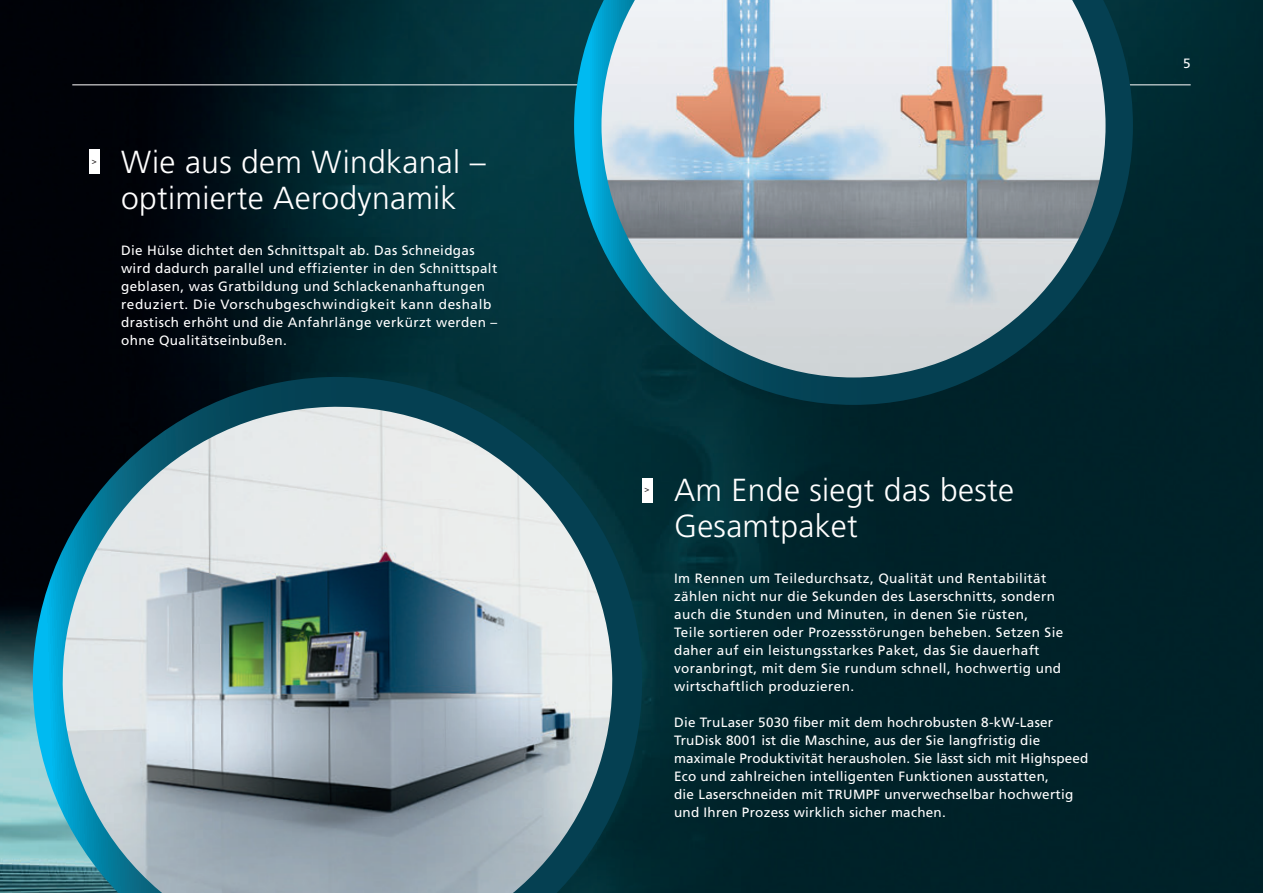
<style>
.page{position:relative;width:1263px;height:893px;background:#fff}
.page>*{position:absolute;margin:0;border:0;box-sizing:border-box;transform-origin:0 0}
.t1{font:300 31.8px/36px "Frutiger";letter-spacing:.01em;color:#fff}
.t2{font:13.5px/18px "Frutiger";letter-spacing:.03em;color:#fff}
.t3{font:8.25px "Frutiger";color:#231f20}
.s1{font-size:13.2px}
</style>
<div class="page">
<img style="left:0;top:0;width:1263px;height:893px">
<svg style="left:25px;top:369px;width:625px;height:524px;background:#79939b"></svg>
<div style="left:89px;top:150px;width:10px;height:24px;background:#fff"></div>
<div style="left:642px;top:478px;width:10px;height:24px;background:#fff"></div>
<hr style="left:72px;top:84px;width:1119px;height:1px;background:#fff">
<svg style="left:574px;top:0;width:559px;height:405px;background:#8ba1a9"></svg>
<p class="t3" style="left:92px;top:156px;width:6px">&gt;</p>
<h1 class="t1" style="left:121px;top:144px;width:366px">Wie aus dem Windkanal – optimierte Aerodynamik</h1>
<p class="t2" style="left:121px;top:241px;width:378px">Die Hülse dichtet den Schnittspalt ab. Das Schneidgas wird dadurch parallel und effizienter in den Schnittspalt geblasen, was Gratbildung und Schlackenanhaftungen reduziert. Die Vorschubgeschwindigkeit kann deshalb drastisch erhöht und die Anfahrlänge verkürzt werden – ohne Qualitätseinbußen.</p>
<p class="t2" style="left:1183px;top:54px;width:9px">5</p>
<p class="t3" style="left:645px;top:484px;width:6px">&gt;</p>
<h1 class="t1" style="left:674px;top:472px;width:342px">Am Ende siegt das beste<br>Gesamtpaket</h1>
<p class="t2" style="left:674px;top:569px;width:391px">Im Rennen um Teiledurchsatz, Qualität und Rentabilität zählen nicht nur die Sekunden des Laserschnitts, sondern auch die Stunden und Minuten, in denen Sie rüsten,<br>Teile sortieren oder Prozessstörungen beheben. Setzen Sie daher auf ein leistungsstarkes Paket, das Sie dauerhaft voranbringt, mit dem Sie rundum schnell, hochwertig und wirtschaftlich produzieren.</p>
<p class="t2" style="left:674px;top:713px;width:416px">Die TruLaser 5030 fiber mit dem hochrobusten 8-kW-Laser TruDisk 8001 ist die Maschine, aus der Sie langfristig die maximale Produktivität herausholen. Sie lässt sich mit Highspeed Eco und zahlreichen intelligenten Funktionen ausstatten,<br>die Laserschneiden mit <span class="s1">TRUMPF</span> unverwechselbar hochwertig und Ihren Prozess wirklich sicher machen.</p>
</div>
